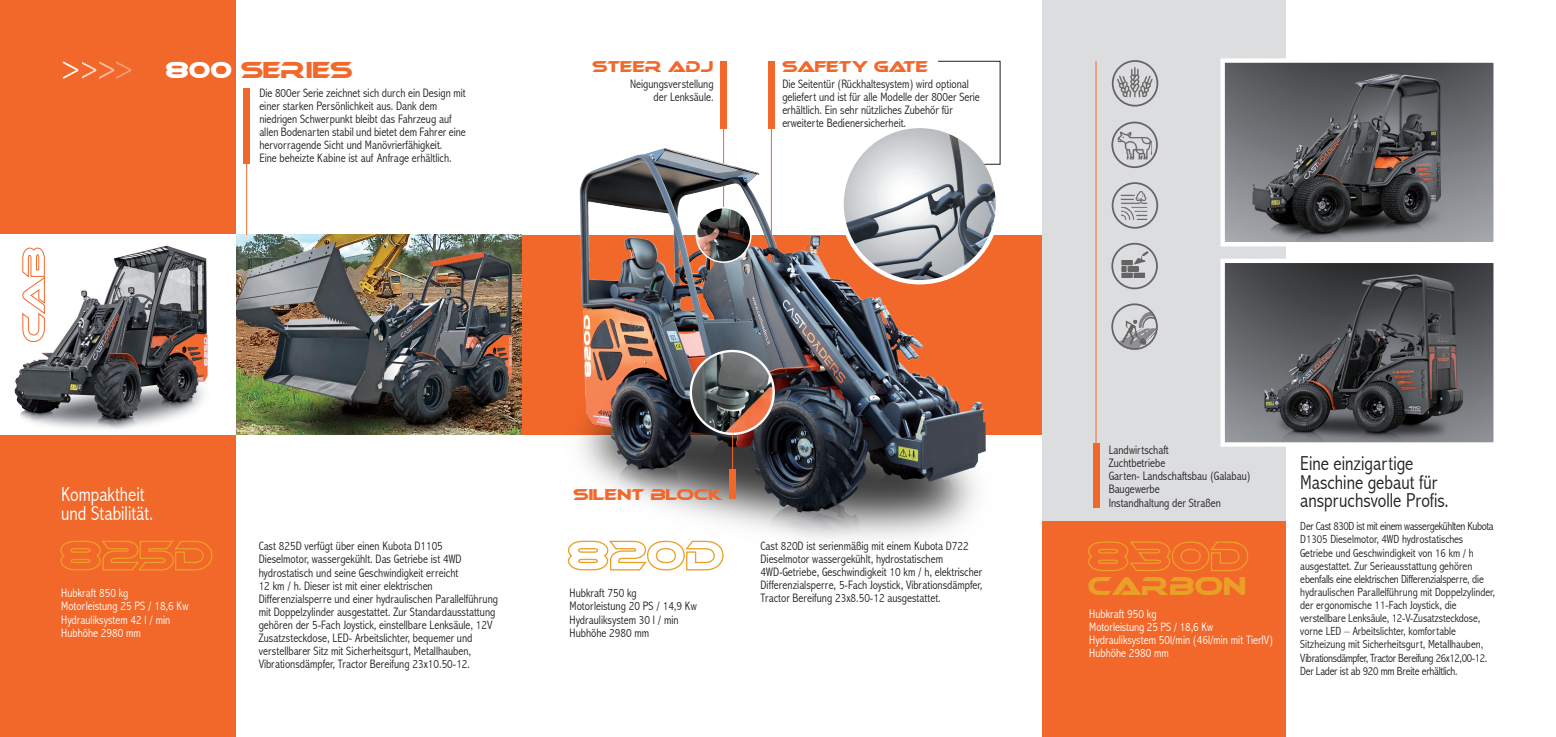
<style>
.page{position:relative;width:1556px;height:737px;background:#fff}
.page>*{position:absolute;margin:0;border:0;box-sizing:border-box;transform-origin:0 0}
.t1{font:35px "Minion Pro";color:#fff}
.t2{font:24.5px "Ethnocentric";color:#ea9f27}
.t3{font:21.88px "Ethnocentric";color:#f2682a}
.t4{font:300 condensed 20.12px "Abadi";color:#231f20}
.t5{font:300 condensed 20.12px "Abadi";color:#fff}
.t6{font:14.88px "Ethnocentric";color:#f2682a}
.t7{font:300 condensed 12.25px/13.1px "Abadi";color:#231f20}
.t8{font:300 condensed 12.25px "Abadi";color:#fff}
.t9{font:300 condensed 11.81px/13.1px "Abadi";color:#231f20}
.t10{font:300 condensed 11.81px/13.1px "Abadi";letter-spacing:-.02em;color:#231f20}
.t11{font:300 condensed 11.81px "Abadi";letter-spacing:-.03em;color:#231f20}
.s1{color:#fff}
</style>
<div class="page">
<div style="left:720px;top:61px;width:7px;height:68px;background:#f2682a"></div>
<hr style="left:723px;top:62px;width:1px;height:173px;background:#f2682a">
<img style="left:452px;top:132px;width:590px;height:407px">
<div style="left:0;top:0;width:236px;height:737px;background:#f2682a"></div>
<div style="left:1042px;top:0;width:243px;height:524px;background:#dcdddf"></div>
<img style="left:236px;top:234px;width:285px;height:200px">
<svg style="left:0;top:234px;width:236px;height:200px;background:#aaa8a9"></svg>
<svg style="left:22px;top:247px;width:24px;height:95px;background:#fce2d7"></svg>
<svg style="left:60px;top:540px;width:153px;height:31px"></svg>
<hr style="left:246px;top:147px;width:1px;height:88px;background:#f2682a">
<div style="left:1092px;top:443px;width:7px;height:65px;background:#f2682a"></div>
<hr style="left:1095px;top:61px;width:1px;height:384px;background:#f2682a">
<svg style="left:567px;top:540px;width:157px;height:31px"></svg>
<div style="left:729px;top:469px;width:7px;height:30px;background:#f2682a"></div>
<hr style="left:732px;top:392px;width:1px;height:99px;background:#f2682a">
<img style="left:841px;top:126px;width:156px;height:156px;border-radius:78px">
<div style="left:839px;top:124px;width:161px;height:160px;border:4px solid #fff;border-radius:50%"></div>
<img style="left:690px;top:351px;width:83px;height:83px;border-radius:41px">
<div style="left:689px;top:350px;width:85px;height:85px;border:2px solid #fff;border-radius:50%"></div>
<img style="left:696px;top:208px;width:54px;height:54px;border-radius:27px">
<div style="left:695px;top:207px;width:56px;height:56px;border:2px solid #fff;border-radius:50%"></div>
<div style="left:768px;top:61px;width:6px;height:68px;background:#f2682a"></div>
<hr style="left:771px;top:62px;width:1px;height:171px;background:#f2682a">
<img style="left:1225px;top:264px;width:267px;height:177px">
<div style="left:1220px;top:259px;width:277px;height:187px;border:4px solid #fff"></div>
<img style="left:1225px;top:63px;width:267px;height:178px">
<div style="left:1220px;top:58px;width:277px;height:188px;border:4px solid #fff"></div>
<img style="left:1115px;top:66px;width:39px;height:33px">
<div style="left:1111px;top:60px;width:47px;height:47px;border:2px solid #231f20;border-radius:50%"></div>
<img style="left:1117px;top:131px;width:34px;height:28px">
<div style="left:1111px;top:122px;width:46px;height:46px;border:2px solid #231f20;border-radius:50%"></div>
<img style="left:1115px;top:189px;width:37px;height:31px">
<div style="left:1111px;top:182px;width:47px;height:47px;border:2px solid #231f20;border-radius:50%"></div>
<img style="left:1116px;top:246px;width:39px;height:39px">
<div style="left:1111px;top:243px;width:46px;height:46px;border:2px solid #231f20;border-radius:50%"></div>
<img style="left:1112px;top:304px;width:44px;height:45px;border-radius:22px">
<div style="left:1111px;top:303px;width:46px;height:47px;border:2px solid #231f20;border-radius:50%"></div>
<div style="left:1042px;top:521px;width:243px;height:216px;background:#f2682a"></div>
<svg style="left:1088px;top:541px;width:160px;height:31px"></svg>
<svg style="left:937px;top:61px;width:63px;height:104px"></svg>
<div style="left:243px;top:88px;width:7px;height:76px;background:#f2682a"></div>
<p class="t1" style="left:61px;top:44px;width:74px">&gt;&gt;&gt;&gt;</p>
<p class="t3" style="left:165px;top:59px;width:188px"><span class="s1">800</span> SERIES</p>
<p class="t7" style="left:259px;top:86px;width:208px">Die 800er Serie zeichnet sich durch ein Design mit einer starken Persönlichkeit aus. Dank dem</p>
<p class="t7" style="left:259px;top:112px;width:194px">niedrigen Schwerpunkt bleibt das Fahrzeug auf</p>
<p class="t7" style="left:259px;top:125px;width:208px">allen Bodenarten stabil und bietet dem Fahrer eine hervorragende Sicht und Manövrierfähigkeit.</p>
<p class="t7" style="left:259px;top:152px;width:194px">Eine beheizte Kabine ist auf Anfrage erhältlich.</p>
<p class="t6" style="left:592px;top:59px;width:122px">STEER ADJ</p>
<p class="t6" style="left:782px;top:59px;width:147px">SAFETY GATE</p>
<p class="t7" style="left:630px;top:77px;width:85px">Neigungsverstellung</p>
<p class="t7" style="left:653px;top:90px;width:61px">der Lenksäule.</p>
<p class="t7" style="left:782px;top:77px;width:199px">Die Seitentür (Rückhaltesystem) wird optional geliefert und ist für alle Modelle der 800er Serie erhältlich. Ein sehr nützliches Zubehör für</p>
<p class="t7" style="left:782px;top:116px;width:125px">erweiterte Bedienersicherheit.</p>
<p class="t5" style="left:61px;top:483px;width:85px">Kompaktheit</p>
<p class="t5" style="left:61px;top:501px;width:94px">und Stabilität.</p>
<p class="t8" style="left:61px;top:586px;width:69px">Hubkraft 850 kg</p>
<p class="t8" style="left:61px;top:599px;width:129px">Motorleistung 25 PS / 18,6 Kw</p>
<p class="t8" style="left:61px;top:612px;width:111px">Hydrauliksystem 42 l / min</p>
<p class="t8" style="left:61px;top:625px;width:81px">Hubhöhe 2980 mm</p>
<p class="t7" style="left:259px;top:539px;width:186px">Cast 825D verfügt über einen Kubota D1105</p>
<p class="t7" style="left:259px;top:553px;width:204px">Dieselmotor, wassergekühlt. Das Getriebe ist 4WD</p>
<p class="t7" style="left:259px;top:566px;width:201px">hydrostatisch und seine Geschwindigkeit erreicht</p>
<p class="t7" style="left:259px;top:579px;width:175px">12 km / h. Dieser ist mit einer elektrischen</p>
<p class="t7" style="left:259px;top:592px;width:241px">Differenzialsperre und einer hydraulischen Parallelführung mit Doppelzylinder ausgestattet. Zur Standardausstattung gehören der 5-Fach Joystick, einstellbare Lenksäule, 12V Zusatzsteckdose, LED- Arbeitslichter, bequemer und</p>
<p class="t7" style="left:259px;top:644px;width:214px">verstellbarer Sitz mit Sicherheitsgurt, Metallhauben,</p>
<p class="t7" style="left:259px;top:658px;width:213px">Vibrationsdämpfer, Tractor Bereifung 23x10.50-12.</p>
<p class="t6" style="left:573px;top:486px;width:151px">SILENT BLOCK</p>
<p class="t7" style="left:569px;top:586px;width:69px">Hubkraft 750 kg</p>
<p class="t7" style="left:569px;top:600px;width:129px">Motorleistung 20 PS / 14,9 Kw</p>
<p class="t7" style="left:569px;top:613px;width:111px">Hydrauliksystem 30 l / min</p>
<p class="t7" style="left:569px;top:626px;width:81px">Hubhöhe 2980 mm</p>
<p class="t7" style="left:760px;top:539px;width:210px">Cast 820D ist serienmäßig mit einem Kubota D722</p>
<p class="t7" style="left:760px;top:552px;width:184px">Dieselmotor wassergekühlt, hydrostatischem</p>
<p class="t7" style="left:760px;top:565px;width:223px;text-align:justify">4WD-Getriebe, Geschwindigkeit 10 km / h, elektrischer Differenzialsperre, 5-Fach Joystick, Vibrationsdämpfer, Tractor Bereifung 23x8.50-12 ausgestattet.</p>
<p class="t7" style="left:1108px;top:443px;width:62px">Landwirtschaft</p>
<p class="t7" style="left:1108px;top:456px;width:58px">Zuchtbetriebe</p>
<p class="t7" style="left:1108px;top:469px;width:143px">Garten- Landschaftsbau (Galabau)</p>
<p class="t7" style="left:1108px;top:483px;width:52px">Baugewerbe</p>
<p class="t7" style="left:1108px;top:496px;width:114px">Instandhaltung der Straßen</p>
<p class="t2" style="left:1088px;top:574px;width:160px">CARBON</p>
<p class="t8" style="left:1089px;top:606px;width:69px">Hubkraft 950 kg</p>
<p class="t8" style="left:1089px;top:619px;width:125px">Motorleistung 25 PS / 18,6 Kw</p>
<p class="t8" style="left:1089px;top:633px;width:185px">Hydrauliksystem 50l/min (46l/min mit TierIV)</p>
<p class="t8" style="left:1089px;top:646px;width:81px">Hubhöhe 2980 mm</p>
<p class="t4" style="left:1300px;top:452px;width:114px">Eine einzigartige</p>
<p class="t4" style="left:1300px;top:470px;width:139px">Maschine gebaut für</p>
<p class="t4" style="left:1300px;top:489px;width:150px">anspruchsvolle Profis.</p>
<p class="t10" style="left:1300px;top:520px;width:195px">Der Cast 830D ist mit einem wassergekühlten Kubota<br>D1305 Dieselmotor, 4WD hydrostatisches</p>
<p class="t9" style="left:1300px;top:546px;width:175px">Getriebe und Geschwindigkeit von 16 km / h</p>
<p class="t9" style="left:1300px;top:559px;width:174px">ausgestattet. Zur Serieausstattung gehören</p>
<p class="t10" style="left:1300px;top:572px;width:185px">ebenfalls eine elektrischen Differenzialsperre, die</p>
<p class="t9" style="left:1300px;top:585px;width:196px">hydraulischen Parallelführung mit Doppelzylinder, der ergonomische 11-Fach Joystick, die</p>
<p class="t9" style="left:1300px;top:611px;width:181px">verstellbare Lenksäule, 12-V-Zusatzsteckdose, vorne LED – Arbeitslichter, komfortable</p>
<p class="t9" style="left:1300px;top:638px;width:184px">Sitzheizung mit Sicherheitsgurt, Metallhauben,</p>
<p class="t11" style="left:1300px;top:651px;width:189px">Vibrationsdämpfer, Tractor Bereifung 26x12,00-12.</p>
<p class="t10" style="left:1300px;top:664px;width:159px">Der Lader ist ab 920 mm Breite erhältlich.</p>
</div>
